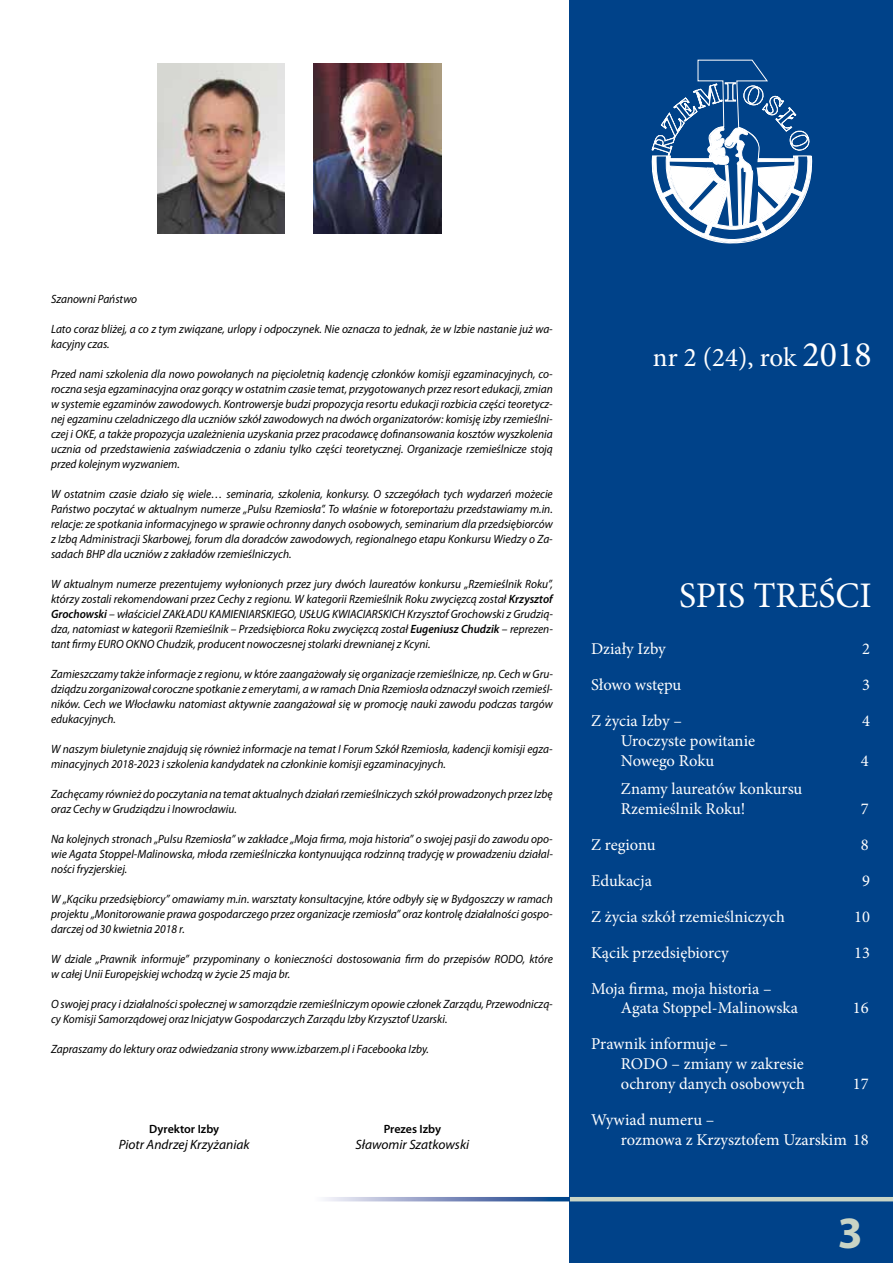
<style>
.page{position:relative;width:893px;height:1263px;background:#fff}
.page>*{position:absolute;margin:0;border:0;box-sizing:border-box;transform-origin:0 0}
.t1{font:700 45px "Myriad Pro";color:#c9d4c5}
.t2{font:36px "Minion Pro";color:#fff}
.t3{font:27px "Minion Pro";color:#fff}
.t4{font:16.5px/19.8px "Minion Pro";letter-spacing:-.005em;color:#fff}
.t5{font:italic 13.5px "Myriad Pro";color:#000}
.t6{font:italic 12px/15px "Myriad Pro";color:#000;text-align:justify;scale:.95 1}
.t7{font:600 12px "Myriad Pro";color:#000}
.s1{font-weight:600}
.s2{font-size:36px}
</style>
<div class="page">
<div style="left:570px;top:0;width:323px;height:1263px;background:#004289"></div>
<hr style="left:570px;top:1197px;width:323px;height:4px;background:#c9d4c5">
<svg style="left:324px;top:1197px;width:246px;height:4px"></svg>
<img style="left:314px;top:64px;width:127px;height:170px">
<svg style="left:651px;top:60px;width:162px;height:184px"></svg>
<img style="left:157px;top:64px;width:128px;height:170px">
<p class="t6" style="left:51px;top:291px;width:92px">Szanowni Państwo</p>
<p class="t6" style="left:51px;top:321px;width:530px">Lato coraz bliżej, a co z tym związane, urlopy i odpoczynek. Nie oznacza to jednak, że w Izbie nastanie już wa&shy;kacyjny czas.</p>
<p class="t6" style="left:51px;top:366px;width:530px">Przed nami szkolenia dla nowo powołanych na pięcioletnią kadencję członków komisji egzaminacyjnych, co&shy;roczna sesja egzaminacyjna oraz gorący w ostatnim czasie temat, przygotowanych przez resort edukacji, zmian w systemie egzaminów zawodowych. Kontrowersje budzi propozycja resortu edukacji rozbicia części teoretycz&shy;nej egzaminu czeladniczego dla uczniów szkół zawodowych na dwóch organizatorów: komisję izby rzemieślni&shy;czej i OKE, a także propozycja uzależnienia uzyskania przez pracodawcę dofinansowania kosztów wyszkolenia ucznia od przedstawienia zaświadczenia o zdaniu tylko części teoretycznej. Organizacje rzemieślnicze stoją przed kolejnym wyzwaniem.</p>
<p class="t6" style="left:51px;top:486px;width:530px">W ostatnim czasie działo się wiele… seminaria, szkolenia, konkursy. O szczegółach tych wydarzeń możecie Państwo poczytać w aktualnym numerze „Pulsu Rzemiosła”. To właśnie w fotoreportażu przedstawiamy m.in. relacje: ze spotkania informacyjnego w sprawie ochronny danych osobowych, seminarium dla przedsiębiorców z Izbą Administracji Skarbowej, forum dla doradców zawodowych, regionalnego etapu Konkursu Wiedzy o Za&shy;sadach BHP dla uczniów z zakładów rzemieślniczych.</p>
<p class="t6" style="left:51px;top:576px;width:530px">W aktualnym numerze prezentujemy wyłonionych przez jury dwóch laureatów konkursu „Rzemieślnik Roku”, którzy zostali rekomendowani przez Cechy z regionu. W kategorii Rzemieślnik Roku zwycięzcą został <span class="s1">Krzysztof Grochowski</span> – właściciel ZAKŁADU KAMIENIARSKIEGO, USŁUG KWIACIARSKICH Krzysztof Grochowski z Grudzią&shy;dza, natomiast w kategorii Rzemieślnik – Przedsiębiorca Roku zwycięzcą został <span class="s1">Eugeniusz Chudzik</span> – reprezen&shy;tant firmy EURO OKNO Chudzik, producent nowoczesnej stolarki drewnianej z Kcyni.</p>
<p class="t6" style="left:51px;top:666px;width:530px">Zamieszczamy także informacje z regionu, w które zaangażowały się organizacje rzemieślnicze, np. Cech w Gru&shy;dziądzu zorganizował coroczne spotkanie z emerytami, a w ramach Dnia Rzemiosła odznaczył swoich rzemieśl&shy;ników. Cech we Włocławku natomiast aktywnie zaangażował się w promocję nauki zawodu podczas targów edukacyjnych.</p>
<p class="t6" style="left:51px;top:741px;width:530px">W naszym biuletynie znajdują się również informacje na temat I Forum Szkół Rzemiosła, kadencji komisji egza&shy;minacyjnych 2018-2023 i szkolenia kandydatek na członkinie komisji egzaminacyjnych.</p>
<p class="t6" style="left:51px;top:786px;width:530px">Zachęcamy również do poczytania na temat aktualnych działań rzemieślniczych szkół prowadzonych przez Izbę oraz Cechy w Grudziądzu i Inowrocławiu.</p>
<p class="t6" style="left:51px;top:831px;width:530px">Na kolejnych stronach „Pulsu Rzemiosła” w zakładce „Moja firma, moja historia” o swojej pasji do zawodu opo&shy;wie Agata Stoppel-Malinowska, młoda rzemieślniczka kontynuująca rodzinną tradycję w prowadzeniu działal&shy;ności fryzjerskiej.</p>
<p class="t6" style="left:51px;top:891px;width:530px">W „Kąciku przedsiębiorcy” omawiamy m.in. warsztaty konsultacyjne, które odbyły się w Bydgoszczy w ramach projektu „Monitorowanie prawa gospodarczego przez organizacje rzemiosła” oraz kontrolę działalności gospo&shy;darczej od 30 kwietnia 2018 r.</p>
<p class="t6" style="left:51px;top:951px;width:530px">W dziale „Prawnik informuje” przypominany o konieczności dostosowania firm do przepisów RODO, które w całej Unii Europejskiej wchodzą w życie 25 maja br.</p>
<p class="t6" style="left:51px;top:996px;width:530px">O swojej pracy i działalności społecznej w samorządzie rzemieślniczym opowie członek Zarządu, Przewodniczą&shy;cy Komisji Samorządowej oraz Inicjatyw Gospodarczych Zarządu Izby Krzysztof Uzarski.</p>
<p class="t6" style="left:51px;top:1041px;width:399px">Zapraszamy do lektury oraz odwiedzania strony www.izbarzem.pl i Facebooka Izby.</p>
<p class="t7" style="left:149px;top:1121px;width:72px">Dyrektor Izby</p>
<p class="t5" style="left:119px;top:1136px;width:132px">Piotr Andrzej Krzyżaniak</p>
<p class="t7" style="left:384px;top:1121px;width:59px">Prezes Izby</p>
<p class="t5" style="left:356px;top:1136px;width:115px">Sławomir Szatkowski</p>
<h3 class="t3" style="left:653px;top:340px;width:220px">nr 2 (24), rok <span class="s2">2018</span></h3>
<h2 class="t2" style="left:679px;top:571px;width:194px">SPIS TREŚCI</h2>
<h3 class="t4" style="left:591px;top:639px;width:76px">Działy Izby</h3>
<h3 class="t4" style="left:862px;top:639px;width:9px">2</h3>
<h3 class="t4" style="left:591px;top:675px;width:92px">Słowo wstępu</h3>
<h3 class="t4" style="left:862px;top:675px;width:9px">3</h3>
<h3 class="t4" style="left:591px;top:711px;width:92px">Z życia Izby –</h3>
<h3 class="t4" style="left:862px;top:711px;width:9px">4</h3>
<h3 class="t4" style="left:591px;top:731px;width:166px">Uroczyste powitanie<br>N</h3>
<h3 class="t4" style="left:633px;top:750px;width:83px">owego Roku</h3>
<h3 class="t4" style="left:861px;top:750px;width:9px">4</h3>
<h3 class="t4" style="left:591px;top:779px;width:213px">Znamy laureatów konkursu<br>Rzemieślnik Roku!</h3>
<h3 class="t4" style="left:861px;top:798px;width:9px">7</h3>
<h3 class="t4" style="left:591px;top:834px;width:66px">Z regionu</h3>
<h3 class="t4" style="left:861px;top:834px;width:9px">8</h3>
<h3 class="t4" style="left:591px;top:870px;width:62px">Edukacja</h3>
<h3 class="t4" style="left:862px;top:870px;width:9px">9</h3>
<h3 class="t4" style="left:591px;top:906px;width:195px">Z życia szkół rzemieślniczych</h3>
<h3 class="t4" style="left:854px;top:906px;width:17px">10</h3>
<h3 class="t4" style="left:591px;top:942px;width:140px">Kącik przedsiębiorcy</h3>
<h3 class="t4" style="left:854px;top:942px;width:17px">13</h3>
<h3 class="t4" style="left:591px;top:978px;width:208px">Moja firma, moja historia –<br>Agata Stoppel-Malinowska</h3>
<h3 class="t4" style="left:853px;top:998px;width:17px">16</h3>
<h3 class="t4" style="left:591px;top:1034px;width:139px">Prawnik informuje –<br>RO</h3>
<h3 class="t4" style="left:621px;top:1054px;width:185px;text-align:right">DO – zmiany w zakresie ochrony danych osobowych</h3>
<h3 class="t4" style="left:853px;top:1074px;width:17px">17</h3>
<h3 class="t4" style="left:621px;top:1110px;width:249px;text-indent:-30px">Wywiad numeru –<br>rozmowa z Krzysztofem Uzarskim 18</h3>
<h1 class="t1" style="left:838px;top:1203px;width:26px">3</h1>
</div>
